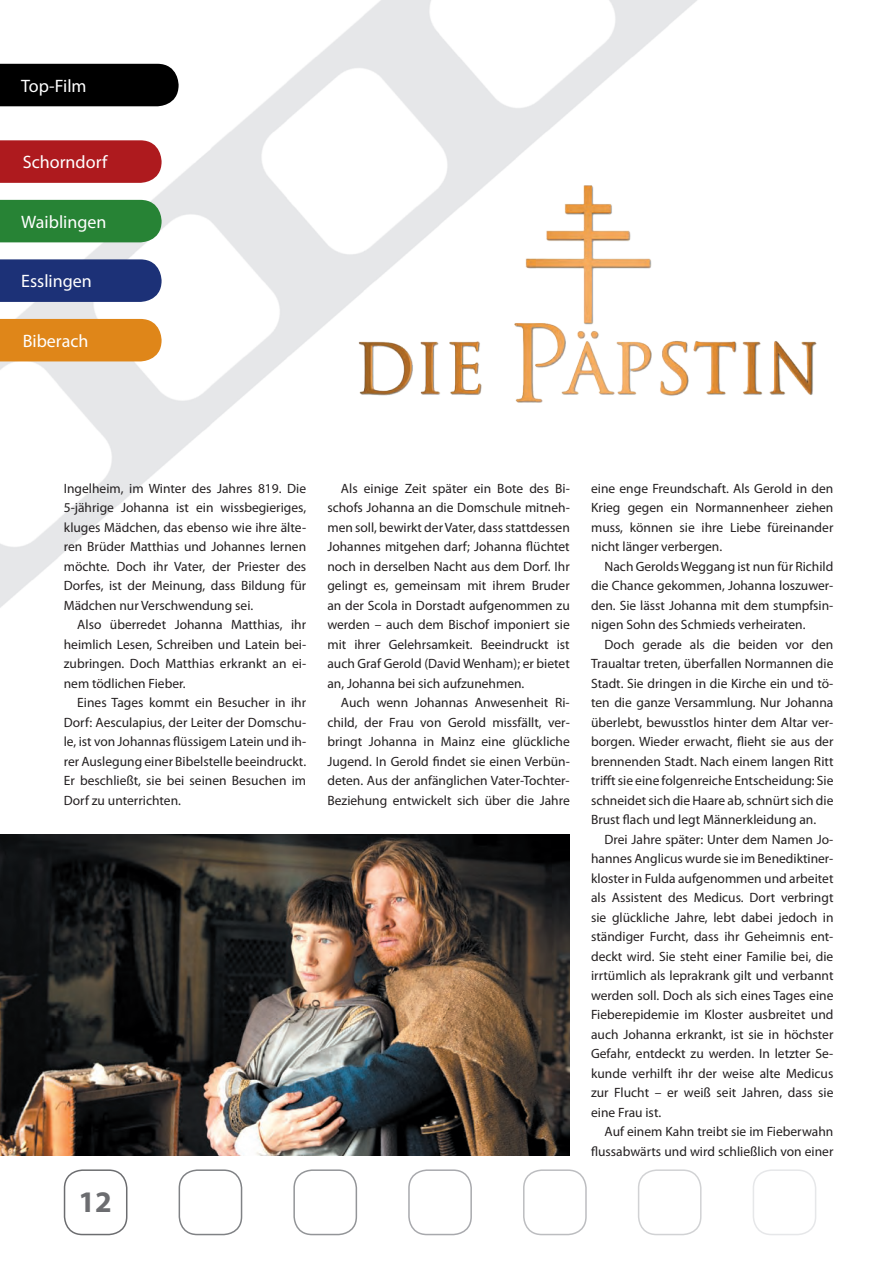
<style>
.page{position:relative;width:893px;height:1263px;background:#fff}
.page>*{position:absolute;margin:0;border:0;box-sizing:border-box;transform-origin:0 0}
.t1{font:700 30px "Myriad Pro";color:#6c6d70}
.t2{font:18px "Myriad Pro";color:#fff}
.t3{font:13.5px/19.5px "Myriad Pro";color:#231f20;text-align:justify}
</style>
<div class="page">
<img style="left:0;top:0;width:697px;height:608px">
<div style="left:64px;top:1169px;width:63px;height:66px;border:2px solid #6c6d70;border-radius:18px"></div>
<div style="left:0;top:64px;width:179px;height:42px;background:#000"></div>
<svg style="left:0;top:140px;width:162px;height:43px;background:#b12326"></svg>
<div style="left:0;top:200px;width:162px;height:42px;background:#278335"></div>
<svg style="left:0;top:259px;width:162px;height:43px;background:#24397c"></svg>
<div style="left:0;top:319px;width:162px;height:42px;background:#df8619"></div>
<div style="left:753px;top:1169px;width:63px;height:66px;border:2px solid #e6e7e9;border-radius:18px"></div>
<div style="left:638px;top:1169px;width:63px;height:66px;border:2px solid #d1d2d4;border-radius:18px"></div>
<div style="left:523px;top:1169px;width:64px;height:66px;border:2px solid #bcbdc0;border-radius:18px"></div>
<div style="left:408px;top:1169px;width:64px;height:66px;border:2px solid #a8a9ad;border-radius:18px"></div>
<div style="left:293px;top:1169px;width:64px;height:66px;border:2px solid #939598;border-radius:18px"></div>
<div style="left:179px;top:1169px;width:63px;height:66px;border:2px solid #808285;border-radius:18px"></div>
<img style="left:352px;top:180px;width:465px;height:222px">
<img style="left:0;top:835px;width:570px;height:321px">
<h2 class="t2" style="left:21px;top:75px;width:67px">Top-Film</h2>
<h2 class="t2" style="left:23px;top:151px;width:86px">Schorndorf</h2>
<h2 class="t2" style="left:21px;top:211px;width:87px">Waiblingen</h2>
<h2 class="t2" style="left:21px;top:270px;width:72px">Esslingen</h2>
<h2 class="t2" style="left:23px;top:330px;width:67px">Biberach</h2>
<p class="t3" style="left:64px;top:478px;width:244px">Ingelheim, im Winter des Jahres 819. Die 5-jährige Johanna ist ein wissbegieriges, kluges Mädchen, das ebenso wie ihre älte&shy;ren Brüder Matthias und Johannes lernen möchte. Doch ihr Vater, der Priester des Dorfes, ist der Meinung, dass Bildung für Mädchen nur Verschwendung sei.</p>
<p class="t3" style="left:64px;top:615px;width:244px;text-indent:14px">Also überredet Johanna Matthias, ihr heimlich Lesen, Schreiben und Latein bei&shy;zubringen. Doch Matthias erkrankt an ei&shy;nem tödlichen Fieber.</p>
<p class="t3" style="left:64px;top:693px;width:244px;text-indent:14px">Eines Tages kommt ein Besucher in ihr Dorf: Aesculapius, der Leiter der Domschu&shy;le, ist von Johannas flüssigem Latein und ih&shy;rer Auslegung einer Bibelstelle beeindruckt.<br>Er beschließt, sie bei seinen Besuchen im Dorf zu unterrichten.</p>
<h1 class="t1" style="left:78px;top:1183px;width:35px">12</h1>
<p class="t3" style="left:327px;top:478px;width:244px;text-indent:14px">Als einige Zeit später ein Bote des Bi&shy;schofs Johanna an die Domschule mitneh&shy;men soll, bewirkt der Vater, dass stattdessen Johannes mitgehen darf; Johanna flüchtet noch in derselben Nacht aus dem Dorf. Ihr gelingt es, gemeinsam mit ihrem Bruder an der Scola in Dorstadt aufgenommen zu werden – auch dem Bischof imponiert sie mit ihrer Gelehrsamkeit. Beeindruckt ist auch Graf Gerold (David Wenham); er bietet an, Johanna bei sich aufzunehmen.</p>
<p class="t3" style="left:327px;top:693px;width:244px;text-indent:14px">Auch wenn Johannas Anwesenheit Ri&shy;child, der Frau von Gerold missfällt, ver&shy;bringt Johanna in Mainz eine glückliche Jugend. In Gerold findet sie einen Verbün&shy;deten. Aus der anfänglichen Vater-Tochter-Beziehung entwickelt sich über die Jahre</p>
<p class="t3" style="left:591px;top:478px;width:244px">eine enge Freundschaft. Als Gerold in den Krieg gegen ein Normannenheer ziehen muss, können sie ihre Liebe füreinander nicht länger verbergen.</p>
<p class="t3" style="left:591px;top:556px;width:244px;text-indent:14px">Nach Gerolds Weggang ist nun für Richild die Chance gekommen, Johanna loszuwer&shy;den. Sie lässt Johanna mit dem stumpfsin&shy;nigen Sohn des Schmieds verheiraten.</p>
<p class="t3" style="left:591px;top:634px;width:244px;text-indent:14px">Doch gerade als die beiden vor den Traualtar treten, überfallen Normannen die Stadt. Sie dringen in die Kirche ein und tö&shy;ten die ganze Versammlung. Nur Johanna überlebt, bewusstlos hinter dem Altar ver&shy;borgen. Wieder erwacht, flieht sie aus der brennenden Stadt. Nach einem langen Ritt trifft sie eine folgenreiche Entscheidung: Sie schneidet sich die Haare ab, schnürt sich die Brust flach und legt Männerkleidung an.</p>
<p class="t3" style="left:591px;top:829px;width:244px;text-indent:14px">Drei Jahre später: Unter dem Namen Jo&shy;hannes Anglicus wurde sie im Benediktiner&shy;kloster in Fulda aufgenommen und arbeitet als Assistent des Medicus. Dort verbringt sie glückliche Jahre, lebt dabei jedoch in ständiger Furcht, dass ihr Geheimnis ent&shy;deckt wird. Sie steht einer Familie bei, die irrtümlich als leprakrank gilt und verbannt werden soll. Doch als sich eines Tages eine Fieberepidemie im Kloster ausbreitet und auch Johanna erkrankt, ist sie in höchster Gefahr, entdeckt zu werden. In letzter Se&shy;kunde verhilft ihr der weise alte Medicus zur Flucht – er weiß seit Jahren, dass sie eine Frau ist.</p>
<p class="t3" style="left:591px;top:1122px;width:244px;text-align:right">Auf einem Kahn treibt sie im Fieberwahn flussabwärts und wird schließlich von einer</p>
</div>
